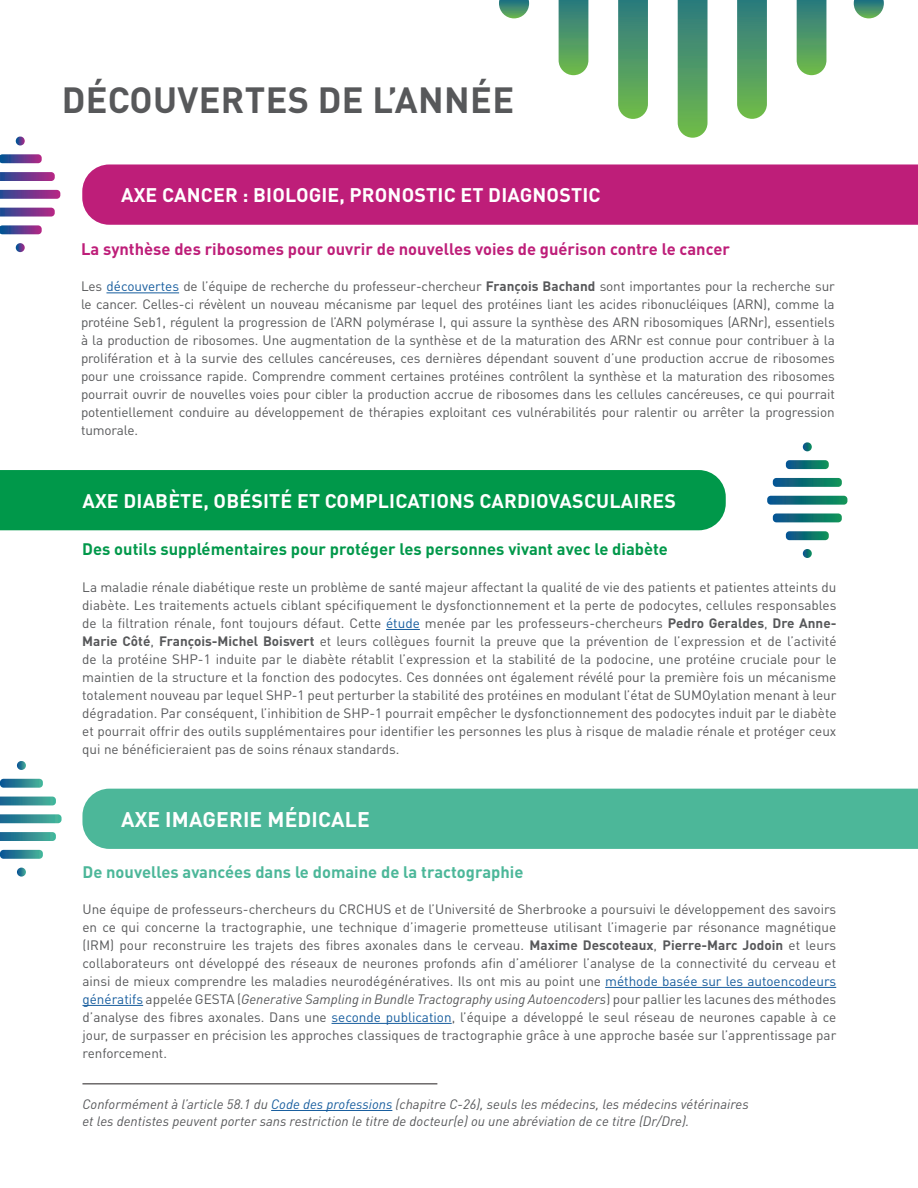
<style>
.page{position:relative;width:918px;height:1188px;background:#fff}
.page>*{position:absolute;margin:0;border:0;box-sizing:border-box;transform-origin:0 0}
.t1{font:700 36px "DIN Pro";letter-spacing:.01em;color:#57585a}
.t2{font:700 21px "DIN Pro";letter-spacing:.01em;color:#fff}
.t3{font:700 19.5px "DIN Pro";letter-spacing:.01em;color:#fff}
.t4{font:700 16.5px "DIN Pro";color:#be1e79}
.t5{font:700 16.5px "DIN Pro";color:#00984a}
.t6{font:700 16.5px "DIN Pro";color:#4cb799}
.t7{font:13.5px/18px "DIN Pro";color:#57585a;text-align:justify}
.t8{font:italic 13.5px/17.2px "DIN";color:#57585a}
.s1{color:#175d9e}
.s2{font-weight:700}
.s3{font-family:"DIN Pro";font-style:normal;color:#175d9e}
.s4{font-family:"DIN Pro";font-style:normal}
</style>
<div class="page">
<div style="left:82px;top:164px;width:836px;height:61px;background:#be1e79"></div>
<hr style="left:106px;top:293px;width:73px;height:1px;background:#175d9e">
<svg style="left:0;top:208px;width:55px;height:9px"></svg>
<svg style="left:0;top:225px;width:42px;height:9px"></svg>
<svg style="left:16px;top:137px;width:9px;height:9px"></svg>
<svg style="left:16px;top:243px;width:9px;height:9px"></svg>
<svg style="left:0;top:154px;width:42px;height:9px"></svg>
<svg style="left:0;top:172px;width:55px;height:9px"></svg>
<svg style="left:0;top:190px;width:60px;height:9px"></svg>
<div style="left:82px;top:789px;width:836px;height:60px;background:#4cb799"></div>
<hr style="left:605px;top:987px;width:231px;height:1px;background:#175d9e">
<hr style="left:82px;top:1005px;width:61px;height:1px;background:#175d9e">
<hr style="left:332px;top:1023px;width:120px;height:1px;background:#175d9e">
<svg style="left:0;top:832px;width:56px;height:9px"></svg>
<svg style="left:0;top:850px;width:43px;height:9px"></svg>
<svg style="left:17px;top:761px;width:9px;height:9px"></svg>
<svg style="left:17px;top:868px;width:9px;height:9px"></svg>
<svg style="left:0;top:779px;width:43px;height:9px"></svg>
<svg style="left:0;top:797px;width:56px;height:8px"></svg>
<svg style="left:0;top:814px;width:62px;height:9px"></svg>
<svg style="left:854px;top:0;width:30px;height:18px"></svg>
<svg style="left:499px;top:0;width:30px;height:18px"></svg>
<svg style="left:559px;top:0;width:29px;height:75px;background:#529b6c"></svg>
<svg style="left:618px;top:0;width:30px;height:119px;background:#539c6b"></svg>
<svg style="left:678px;top:0;width:30px;height:138px;background:#559d6b"></svg>
<svg style="left:737px;top:0;width:30px;height:119px;background:#539c6b"></svg>
<svg style="left:797px;top:0;width:29px;height:75px;background:#529b6c"></svg>
<hr style="left:271px;top:1110px;width:121px;height:1px;background:#175d9e">
<hr style="left:82px;top:1084px;width:355px;height:1px;background:#231f20">
<div style="left:0;top:470px;width:726px;height:60px;background:#00984a"></div>
<hr style="left:386px;top:629px;width:34px;height:1px;background:#175d9e">
<svg style="left:773px;top:513px;width:69px;height:9px"></svg>
<svg style="left:786px;top:531px;width:43px;height:9px"></svg>
<svg style="left:803px;top:442px;width:9px;height:9px"></svg>
<svg style="left:803px;top:549px;width:9px;height:9px"></svg>
<svg style="left:786px;top:460px;width:43px;height:9px"></svg>
<svg style="left:773px;top:478px;width:69px;height:9px"></svg>
<svg style="left:767px;top:496px;width:80px;height:9px"></svg>
<h1 class="t1" style="left:62px;top:76px;width:454px">DÉCOUVERTES DE L’ANNÉE</h1>
<h3 class="t3" style="left:121px;top:181px;width:481px">AXE CANCER : BIOLOGIE, PRONOSTIC ET DIAGNOSTIC</h3>
<p class="t4" style="left:81px;top:238px;width:650px">La synthèse des ribosomes pour ouvrir de nouvelles voies de guérison contre le cancer</p>
<p class="t7" style="left:81px;top:277px;width:755px">Les <span class="s1">découvertes</span> de l’équipe de recherche du professeur-chercheur <span class="s2">François Bachand</span> sont importantes pour la recherche sur le cancer. Celles-ci révèlent un nouveau mécanisme par lequel des protéines liant les acides ribonucléiques (ARN), comme la protéine Seb1, régulent la progression de l’ARN polymérase I, qui assure la synthèse des ARN ribosomiques (ARNr), essentiels à la production de ribosomes. Une augmentation de la synthèse et de la maturation des ARNr est connue pour contribuer à la prolifération et à la survie des cellules cancéreuses, ces dernières dépendant souvent d’une production accrue de ribosomes pour une croissance rapide. Comprendre comment certaines protéines contrôlent la synthèse et la maturation des ribosomes pourrait ouvrir de nouvelles voies pour cibler la production accrue de ribosomes dans les cellules cancéreuses, ce qui pourrait potentiellement conduire au développement de thérapies exploitant ces vulnérabilités pour ralentir ou arrêter la progression tumorale.</p>
<h3 class="t3" style="left:82px;top:487px;width:595px">AXE DIABÈTE, OBÉSITÉ ET COMPLICATIONS CARDIOVASCULAIRES</h3>
<p class="t5" style="left:82px;top:538px;width:587px">Des outils supplémentaires pour protéger les personnes vivant avec le diabète</p>
<p class="t7" style="left:82px;top:577px;width:756px">La maladie rénale diabétique reste un problème de santé majeur affectant la qualité de vie des patients et patientes atteints du diabète. Les traitements actuels ciblant spécifiquement le dysfonctionnement et la perte de podocytes, cellules responsables de la filtration rénale, font toujours défaut. Cette <span class="s1">étude</span> menée par les professeurs-chercheurs <span class="s2">Pedro Geraldes</span>, <span class="s2">Dre Anne-Marie Côté</span>, <span class="s2">François-Michel Boisvert</span> et leurs collègues fournit la preuve que la prévention de l’expression et de l’activité de la protéine SHP-1 induite par le diabète rétablit l’expression et la stabilité de la podocine, une protéine cruciale pour le maintien de la structure et la fonction des podocytes. Ces données ont également révélé pour la première fois un mécanisme totalement nouveau par lequel SHP-1 peut perturber la stabilité des protéines en modulant l’état de SUMOylation menant à leur dégradation. Par conséquent, l’inhibition de SHP-1 pourrait empêcher le dysfonctionnement des podocytes induit par le diabète et pourrait offrir des outils supplémentaires pour identifier les personnes les plus à risque de maladie rénale et protéger ceux qui ne bénéficieraient pas de soins rénaux standards.</p>
<h2 class="t2" style="left:121px;top:805px;width:250px">AXE IMAGERIE MÉDICALE</h2>
<p class="t6" style="left:82px;top:860px;width:442px">De nouvelles avancées dans le domaine de la tractographie</p>
<p class="t7" style="left:82px;top:899px;width:755px">Une équipe de professeurs-chercheurs du CRCHUS et de l’Université de Sherbrooke a poursuivi le développement des savoirs en ce qui concerne la tractographie, une technique d’imagerie prometteuse utilisant l’imagerie par résonance magnétique (IRM) pour reconstruire les trajets des fibres axonales dans le cerveau. <span class="s2">Maxime Descoteaux</span>, <span class="s2">Pierre-Marc Jodoin</span> et leurs collaborateurs ont développé des réseaux de neurones profonds afin d’améliorer l’analyse de la connectivité du cerveau et ainsi de mieux comprendre les maladies neurodégénératives. Ils ont mis au point une <span class="s1">méthode basée sur les autoencodeurs</span></p>
<p class="t8" style="left:82px;top:990px;width:755px"><span class="s3">génératifs</span> <span class="s4">appelée GESTA (</span>Generative Sampling in Bundle Tractography using Autoencoders<span class="s4">) pour pallier les lacunes des méthodes</span></p>
<p class="t7" style="left:82px;top:1007px;width:755px">d’analyse des fibres axonales. Dans une <span class="s1">seconde publication</span>, l’équipe a développé le seul réseau de neurones capable à ce jour, de surpasser en précision les approches classiques de tractographie grâce à une approche basée sur l’apprentissage par renforcement.</p>
<p class="t8" style="left:82px;top:1095px;width:668px">Conformément à l’article 58.1 du <span class="s1">Code des professions</span> (chapitre C-26), seuls les médecins, les médecins vétérinaires et les dentistes peuvent porter sans restriction le titre de docteur(e) ou une abréviation de ce titre (Dr/Dre).</p>
</div>
